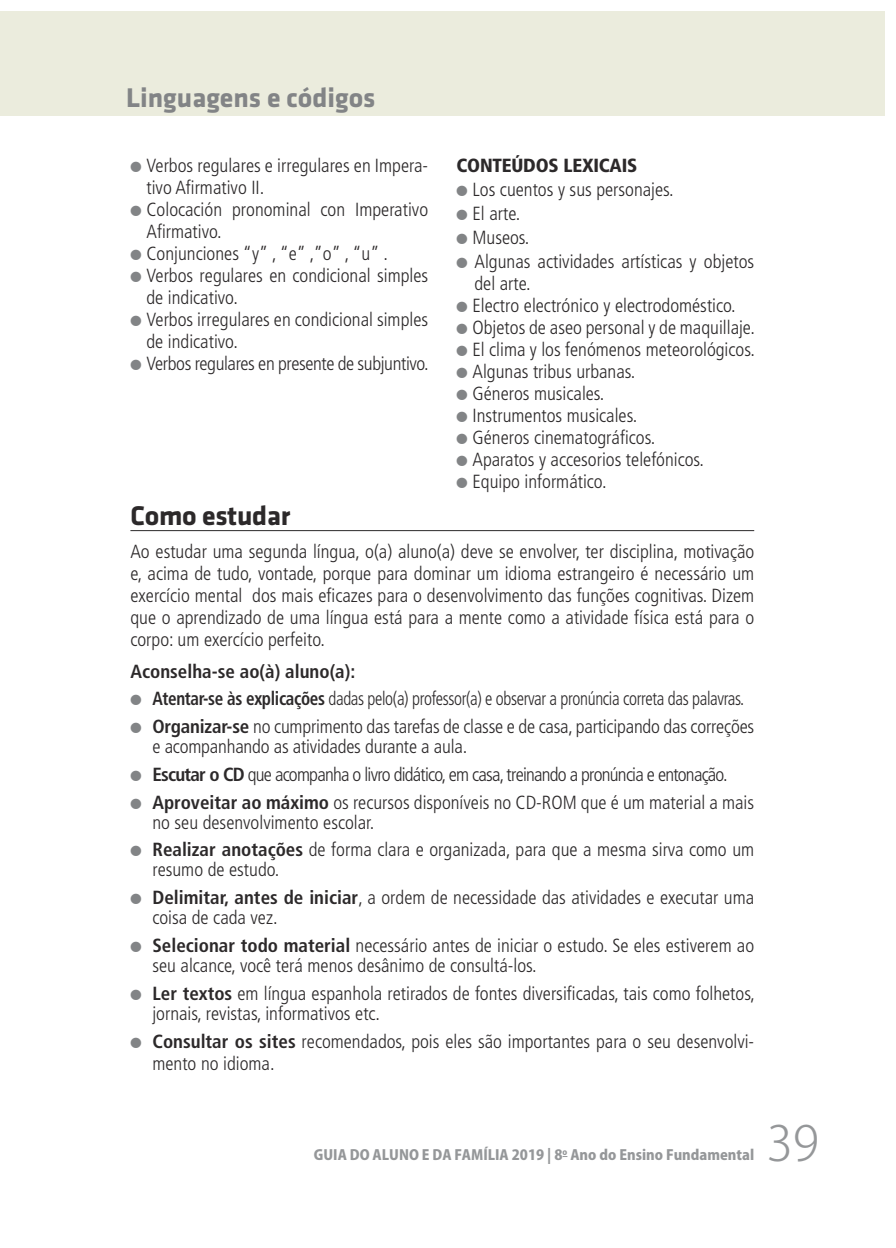
<style>
.page{position:relative;width:896px;height:1248px;background:#fff}
.page>*{position:absolute;margin:0;border:0;box-sizing:border-box;transform-origin:0 0}
.t1{font:300 48px "Koz Go Pro";color:#959799}
.t2{font:700 28px "Klavika";color:#828486}
.t3{font:700 28px "Klavika";letter-spacing:-.01em;color:#2c292a}
.t4{font:300 condensed 19px/22px "Frutiger";color:#2c292a}
.t5{font:300 condensed 19px/27.8px "Frutiger";color:#2c292a;scale:.9 1}
.t6{font:300 condensed 19px "Frutiger";letter-spacing:-.02em;color:#2c292a}
.t7{font:800 14px "Koz Go Pro";color:#959799}
.s1{font-family:"Monotype Sorts";font-weight:400;font-stretch:normal;font-size:14px;color:#828486}
.s2{font-weight:900}
.s3{font-weight:700}
</style>
<div class="page">
<div style="left:0;top:11px;width:28px;height:105px;background:#ebecdd"></div>
<div style="left:28px;top:11px;width:856px;height:105px;background:#ebecdd"></div>
<hr style="left:130px;top:530px;width:624px;height:1px;background:#2c292a">
<h2 class="t2" style="left:126px;top:82px;width:251px">Linguagens e códigos</h2>
<p class="t4" style="left:130px;top:156px;width:299px"><span class="s1">l</span> Verbos regulares e irregulares en Impera-</p>
<p class="t4" style="left:146px;top:178px;width:119px">tivo Afirmativo II.</p>
<p class="t4" style="left:130px;top:200px;width:299px"><span class="s1">l</span> Colocación pronominal con Imperativo</p>
<p class="t4" style="left:146px;top:222px;width:77px">Afirmativo.</p>
<p class="t4" style="left:130px;top:244px;width:259px"><span class="s1">l</span> Conjunciones “y” , “e” ,”o” , “u” .</p>
<p class="t4" style="left:130px;top:266px;width:299px"><span class="s1">l</span> Verbos regulares en condicional simples</p>
<p class="t4" style="left:146px;top:288px;width:93px">de indicativo.</p>
<p class="t4" style="left:130px;top:310px;width:299px"><span class="s1">l</span> Verbos irregulares en condicional simples</p>
<p class="t4" style="left:146px;top:332px;width:93px">de indicativo.</p>
<p class="t6" style="left:130px;top:355px;width:300px"><span class="s1">l</span> Verbos regulares en presente de subjuntivo.</p>
<p class="t4" style="left:456px;top:155px;width:299px;line-height:24px"><span class="s2">CONTEÚDOS LEXICAIS<br></span><span class="s1">l</span> Los cuentos y sus personajes.<br><span class="s1">l</span> El arte.<br><span class="s1">l</span> Museos.<br><span class="s1">l</span> Algunas actividades artísticas y objetos</p>
<p class="t4" style="left:456px;top:274px;width:300px;text-indent:18px">del arte.<br><span class="s1">l</span> Electro electrónico y electrodoméstico.<br><span class="s1">l</span> Objetos de aseo personal y de maquillaje. <span class="s1">l</span> El clima y los fenómenos meteorológicos. <span class="s1">l</span> Algunas tribus urbanas.<br><span class="s1">l</span> Géneros musicales.<br><span class="s1">l</span> Instrumentos musicales.<br><span class="s1">l</span> Géneros cinematográficos.<br><span class="s1">l</span> Aparatos y accesorios telefónicos.<br><span class="s1">l</span> Equipo informático.</p>
<h2 class="t3" style="left:130px;top:500px;width:161px">Como estudar</h2>
<p class="t4" style="left:130px;top:542px;width:625px;text-align:justify">Ao estudar uma segunda língua, o(a) aluno(a) deve se envolver, ter disciplina, motivação e, acima de tudo, vontade, porque para dominar um idioma estrangeiro é necessário um exercício mental dos mais eficazes para o desenvolvimento das funções cognitivas. Dizem que o aprendizado de uma língua está para a mente como a atividade física está para o corpo: um exercício perfeito.</p>
<p class="t5" style="left:130px;top:658px;width:694px"><span class="s3">Aconselha-se ao(à) aluno(a):<br></span><span class="s1">l</span> <span class="s3">Atentar-se às explicações</span> dadas pelo(a) professor(a) e observar a pronúncia correta das palavras. <span class="s1">l</span> <span class="s3">Organizar-se</span> no cumprimento das tarefas de classe e de casa, participando das correções</p>
<p class="t4" style="left:130px;top:734px;width:625px;line-height:27.8px;text-indent:22px">e acompanhando as atividades durante a aula.<br><span class="s1">l</span> <span class="s3">Escutar o CD</span> que acompanha o livro didático, em casa, treinando a pronúncia e entonação.<br><span class="s1">l</span> <span class="s3">Aproveitar ao máximo</span> os recursos disponíveis no CD-ROM que é um material a mais</p>
<p class="t4" style="left:130px;top:809px;width:625px;line-height:27.8px;text-indent:22px">no seu desenvolvimento escolar.<br><span class="s1">l</span> <span class="s3">Realizar anotações</span> de forma clara e organizada, para que a mesma sirva como um</p>
<p class="t4" style="left:130px;top:857px;width:625px;line-height:27.8px;text-indent:22px">resumo de estudo.<br><span class="s1">l</span> <span class="s3">Delimitar, antes de iniciar</span>, a ordem de necessidade das atividades e executar uma</p>
<p class="t4" style="left:130px;top:905px;width:625px;line-height:27.8px;text-indent:22px">coisa de cada vez.<br><span class="s1">l</span> <span class="s3">Selecionar todo material</span> necessário antes de iniciar o estudo. Se eles estiverem ao</p>
<p class="t4" style="left:130px;top:953px;width:626px;line-height:27.8px;text-indent:22px">seu alcance, você terá menos desânimo de consultá-los.<br><span class="s1">l</span> <span class="s3">Ler textos</span> em língua espanhola retirados de fontes diversificadas, tais como folhetos,</p>
<p class="t4" style="left:130px;top:1000px;width:625px;line-height:27.8px;text-indent:22px">jornais, revistas, informativos etc.<br><span class="s1">l</span> <span class="s3">Consultar os sites</span> recomendados, pois eles são importantes para o seu desenvolvi-</p>
<p class="t4" style="left:152px;top:1053px;width:124px">mento no idioma.</p>
<p class="t7" style="left:314px;top:1145px;width:442px">GUIA DO ALUNO E DA FAMÍLIA 2019 | 8<sup>o</sup> Ano do Ensino Fundamental</p>
<h1 class="t1" style="left:766px;top:1111px;width:54px">39</h1>
</div>
